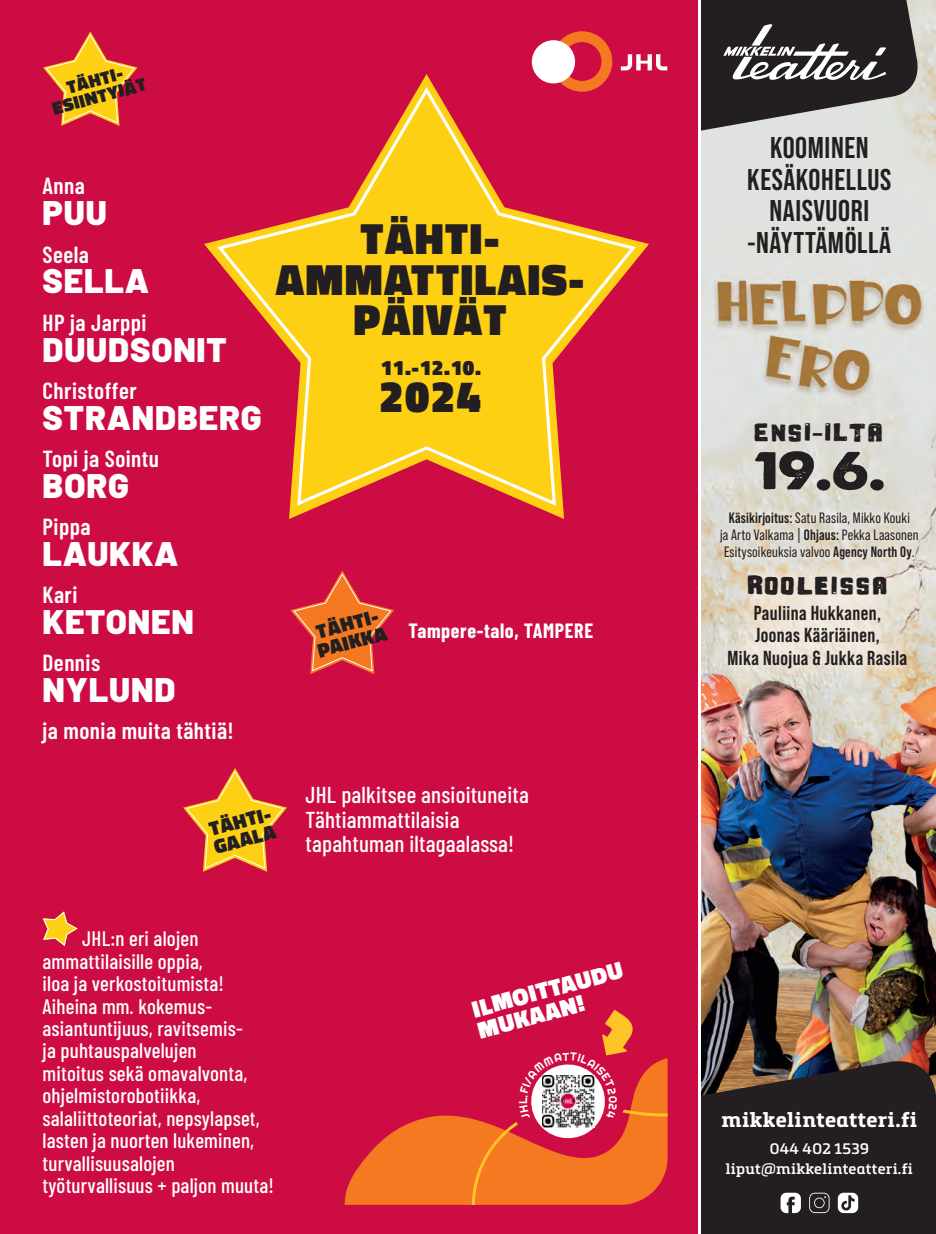
<style>
.page{position:relative;width:936px;height:1234px;background:#fff}
.page>*{position:absolute;margin:0;border:0;box-sizing:border-box;transform-origin:0 0}
.t1{font:900 44.4px/40.3px "Titillium Web";letter-spacing:.03em;color:#231f20;text-align:center}
.t2{font:900 34.05px "Barlow";letter-spacing:.025em;color:#fff}
.t3{font:700 30px/31.5px "Bebas Neue Pro";letter-spacing:.02em;color:#231f20;text-align:center}
.t4{font:27px "Ballers Delight";letter-spacing:-.005em;color:#231f20;scale:1.23 1}
.t5{font:900 24px/21.9px "Titillium Web";color:#fff}
.t6{font:600 23.25px "Barlow Condensed";letter-spacing:.02em;color:#fff}
.t7{font:500 22.95px/24.6px "Barlow Condensed";letter-spacing:.01em;color:#fff}
.t8{font:700 21px "Metronic Slab Pro";letter-spacing:.02em;color:#fff}
.t9{font:900 21px "Titillium Web";color:#231f20}
.t10{font:500 20.85px/22.5px "Barlow Condensed";letter-spacing:.01em;color:#fff}
.t11{font:700 20.25px/22.5px "Bebas Neue Pro";letter-spacing:.02em;color:#231f20;text-align:center}
.t12{font:900 20.1px/18.3px "Titillium Web";color:#231f20}
.t13{font:700 20.1px "Barlow Condensed";letter-spacing:.03em;color:#fff}
.t14{font:900 18.3px/16.6px "Titillium Web";color:#231f20;text-align:center}
.t15{font:15px/17.2px "Bebas Neue Pro";letter-spacing:.01em;color:#231f20;text-align:center}
.t16{font:600 15px/19.5px "Metronic Slab Pro";letter-spacing:.02em;color:#fff;text-align:center}
.s1{font-weight:700}
.s2{font-size:21px}
</style>
<div class="page">
<img style="left:702px;top:0;width:233px;height:1054px">
<svg style="left:755px;top:451px;width:128px;height:39px;background:#85827e"></svg>
<div style="left:713px;top:504px;width:211px;height:62px;background:#fef2e8;opacity:.65"></div>
<div style="left:702px;top:548px;width:232px;height:147px;background:#fef2e8;opacity:.65"></div>
<div style="left:0;top:0;width:697px;height:1233px;background:#cd0c44"></div>
<svg style="left:214px;top:86px;width:424px;height:422px"></svg>
<svg style="left:344px;top:1115px;width:125px;height:89px;fill:#f47921"></svg>
<svg style="left:43px;top:31px;width:94px;height:95px"></svg>
<svg style="left:620px;top:54px;width:47px;height:16px"></svg>
<svg style="left:552px;top:31px;width:60px;height:61px"></svg>
<div style="left:532px;top:40px;width:43px;height:43px;background:#fff;border-radius:50%"></div>
<svg style="left:43px;top:911px;width:35px;height:35px"></svg>
<svg style="left:290px;top:570px;width:104px;height:104px"></svg>
<svg style="left:183px;top:768px;width:104px;height:103px"></svg>
<svg style="left:697px;top:0;width:225px;height:136px;background:#5f5c5c"></svg>
<svg style="left:696px;top:1054px;width:240px;height:180px;background:#36282a"></svg>
<svg style="left:469px;top:1010px;width:198px;height:194px"></svg>
<p class="t14" style="left:46px;top:84px;width:98px;rotate:-15deg">TÄHTI-<br>ESIINTYJÄT</p>
<p class="t6" style="left:43px;top:169px;width:44px">Anna</p>
<h2 class="t2" style="left:43px;top:187px;width:66px">PUU</h2>
<p class="t6" style="left:43px;top:237px;width:48px">Seela</p>
<h2 class="t2" style="left:43px;top:255px;width:108px">SELLA</h2>
<p class="t6" style="left:43px;top:305px;width:105px">HP ja Jarppi</p>
<h2 class="t2" style="left:43px;top:323px;width:186px">DUUDSONIT</h2>
<p class="t6" style="left:43px;top:374px;width:96px">Christoffer</p>
<h2 class="t2" style="left:43px;top:392px;width:221px">STRANDBERG</h2>
<p class="t6" style="left:43px;top:442px;width:118px">Topi ja Sointu</p>
<h2 class="t2" style="left:43px;top:460px;width:88px">BORG</h2>
<p class="t6" style="left:43px;top:510px;width:49px">Pippa</p>
<h2 class="t2" style="left:43px;top:528px;width:137px">LAUKKA</h2>
<p class="t6" style="left:43px;top:578px;width:36px">Kari</p>
<h2 class="t2" style="left:43px;top:596px;width:153px">KETONEN</h2>
<p class="t6" style="left:43px;top:646px;width:59px">Dennis</p>
<h2 class="t2" style="left:43px;top:664px;width:134px">NYLUND</h2>
<p class="t6" style="left:43px;top:714px;width:193px">ja monia muita tähtiä!</p>
<h1 class="t1" style="left:276px;top:218px;width:310px">TÄHTI-<br>AMMATTILAIS-<br>PÄIVÄT</h1>
<p class="t9" style="left:380px;top:352px;width:102px">11.-12.10.</p>
<h1 class="t1" style="left:379px;top:377px;width:103px">2024</h1>
<p class="t12" style="left:314px;top:623px;width:68px;rotate:-15deg">TÄHTI-</p>
<p class="t13" style="left:408px;top:616px;width:186px">Tampere-talo, TAMPERE</p>
<p class="t12" style="left:315px;top:641px;width:72px;rotate:-15deg">PAIKKA</p>
<p class="t12" style="left:207px;top:820px;width:68px;rotate:-15deg">TÄHTI-<br>GAALA</p>
<p class="t7" style="left:305px;top:780px;width:225px">JHL palkitsee ansioituneita<br>Tähtiammattilaisia tapahtuman iltagaalassa!</p>
<p class="t10" style="left:43px;top:925px;width:233px;text-indent:40px">JHL:n eri alojen ammattilaisille oppia,<br>iloa ja verkostoitumista!<br>Aiheina mm. kokemus&shy;asiantuntijuus, ravitsemis-<br>ja puhtauspalvelujen<br>mitoitus sekä omavalvonta, ohjelmistorobotiikka, salaliittoteoriat, nepsylapset, lasten ja nuorten lukeminen, turvallisuusalojen työturvallisuus + paljon muuta!</p>
<p class="t5" style="left:470px;top:998px;width:156px;rotate:-15deg">ILMOITTAUDU<br>MUKAAN!</p>
<h3 class="t3" style="left:747px;top:131px;width:145px">KOOMINEN<br>KESÄKOHELLUS<br>NAISVUORI -NÄYTTÄMÖLLÄ</h3>
<p class="t4" style="left:752px;top:417px;width:108px">ENSI-ILTA</p>
<p class="t15" style="left:720px;top:508px;width:200px"><span class="s1">Käsikirjoitus:</span> Satu Rasila, Mikko Kouki<br>ja Arto Valkama | <span class="s1">Ohjaus:</span> Pekka Laasonen<br>Esitysoikeuksia valvoo <span class="s1">Agency North Oy</span>.</p>
<p class="t4" style="left:746px;top:570px;width:117px">ROOLEISSA</p>
<p class="t11" style="left:727px;top:601px;width:181px">Pauliina Hukkanen,<br>Joonas Kääriäinen,<br>Mika Nuojua &amp; Jukka Rasil<span class="s2">a</span></p>
<p class="t8" style="left:721px;top:1106px;width:197px">mikkelinteatteri.fi</p>
<p class="t16" style="left:725px;top:1138px;width:189px">044 402 1539 liput@mikkelinteatteri.fi</p>
</div>
